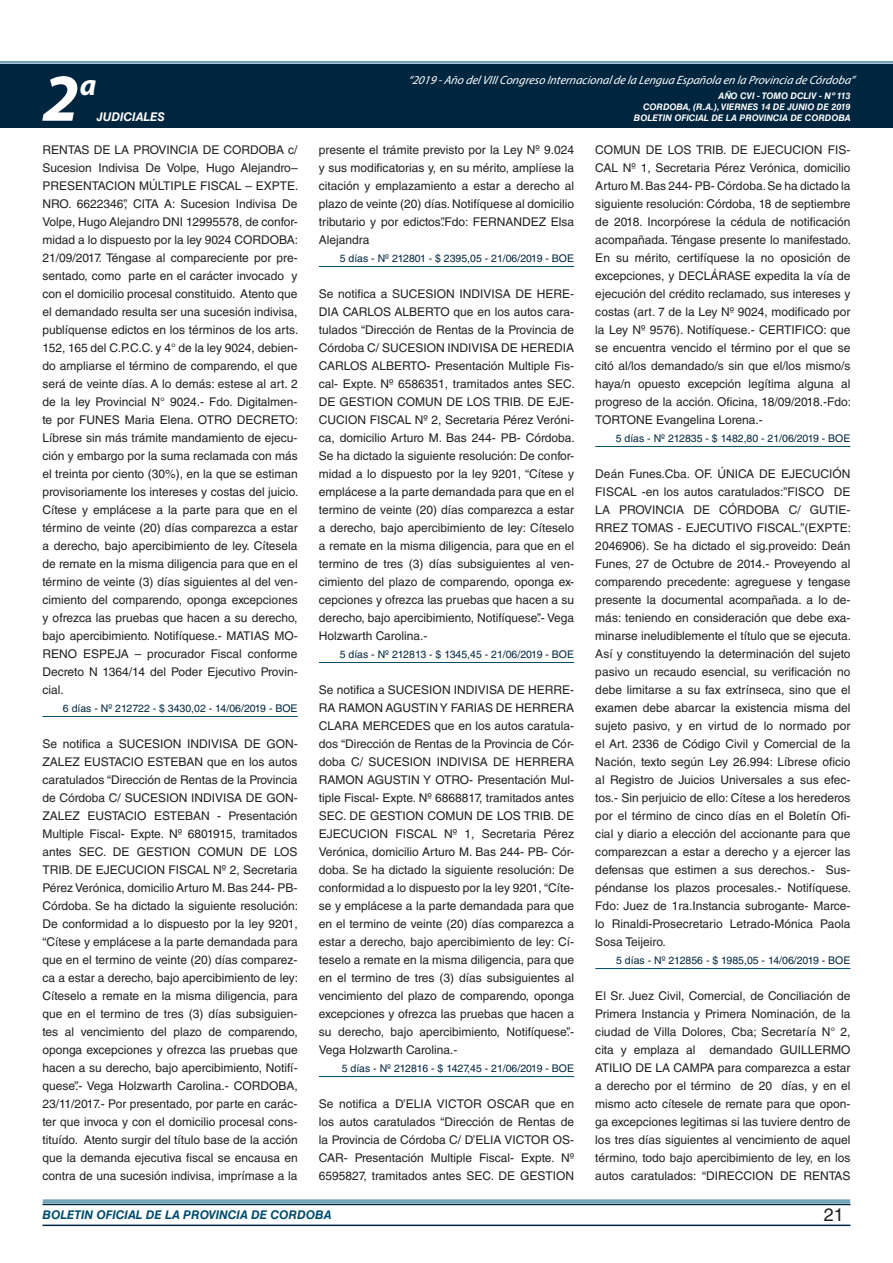
<style>
.page{position:relative;width:893px;height:1263px;background:#fff}
.page>*{position:absolute;margin:0;border:0;box-sizing:border-box;transform-origin:0 0}
.t1{font:italic 700 67.5px "Myriad Pro";color:#fff}
.t2{font:italic 700 30px "Myriad Pro";color:#fff}
.t3{font:18px "Helvetica LT Std";color:#231f20}
.t4{font:12px/18px "Helvetica LT Std";color:#231f20;text-align:justify}
.t5{font:italic 12px "Myriad Pro";color:#fff}
.t6{font:italic 700 12px "Helvetica LT Std";color:#004b6c}
.t7{font:italic 700 12px "Helvetica LT Std";color:#fff}
.t8{font:10.5px "Helvetica LT Std";color:#00263f}
.t9{font:italic 700 9px/10.8px "Helvetica LT Std";color:#fff;text-align:right}
</style>
<div class="page">
<div style="left:0;top:61px;width:893px;height:6px;background:#fff;opacity:.75"></div>
<div style="left:0;top:64px;width:893px;height:64px;background:#00263f"></div>
<hr style="left:43px;top:1224px;width:807px;height:2px;background:#00263f">
<div style="left:42px;top:1198px;width:809px;height:8px;background:#fff;opacity:.75"></div>
<hr style="left:43px;top:716px;width:255px;height:1px;background:#004b6c">
<hr style="left:319px;top:266px;width:255px;height:1px;background:#004b6c">
<hr style="left:319px;top:662px;width:255px;height:1px;background:#004b6c">
<hr style="left:319px;top:1076px;width:255px;height:1px;background:#004b6c">
<hr style="left:595px;top:446px;width:255px;height:1px;background:#004b6c">
<hr style="left:595px;top:968px;width:255px;height:1px;background:#004b6c">
<h2 class="t2" style="left:80px;top:66px;width:18px">a</h2>
<p class="t5" style="left:408px;top:72px;width:448px">“2019 -Año delVIIICongreso Internacionalde la Lengua Esp añola en la Provincia de Córdoba”</p>
<h1 class="t1" style="left:43px;top:54px;width:38px">2</h1>
<p class="t9" style="left:643px;top:91px;width:209px">AÑO CVI - TOMO DCLIV - Nº 113<br>CORDOBA, (R.A.), VIERNES 14 DE JUNIO DE 2019</p>
<p class="t7" style="left:97px;top:110px;width:70px">JUDICIALES</p>
<p class="t9" style="left:634px;top:112px;width:218px">BOLETIN OFICIAL DE LA PROVINCIA DE CORDOBA</p>
<p class="t4" style="left:43px;top:141px;width:257px">RENTAS DE LA PROVINCIA DE CORDOBA c/ Sucesion Indivisa De Volpe, Hugo Alejandro– PRESENTACION MÚLTIPLE FISCAL – EXPTE.<br>NRO. 6622346”, CITA A: Sucesion Indivisa De Volpe, Hugo Alejandro DNI 12995578, de confor&shy;midad a lo dispuesto por la ley 9024 CORDOBA:<br>21/09/2017. Téngase al compareciente por pre&shy;sentado, como parte en el carácter invocado y con el domicilio procesal constituido. Atento que el demandado resulta ser una sucesión indivisa, publíquense edictos en los términos de los arts.<br>152, 165 del C.P.C.C. y 4° de la ley 9024, debien&shy;do ampliarse el término de comparendo, el que será de veinte días. A lo demás: estese al art. 2 de la ley Provincial N° 9024.- Fdo. Digitalmen&shy;te por FUNES Maria Elena. OTRO DECRETO:<br>Líbrese sin más trámite mandamiento de ejecu&shy;ción y embargo por la suma reclamada con más el treinta por ciento (30%), en la que se estiman provisoriamente los intereses y costas del juicio.<br>Cítese y emplácese a la parte para que en el término de veinte (20) días comparezca a estar a derecho, bajo apercibimiento de ley. Cítesela de remate en la misma diligencia para que en el término de veinte (3) días siguientes al del ven&shy;cimiento del comparendo, oponga excepciones y ofrezca las pruebas que hacen a su derecho, bajo apercibimiento. Notifíquese.- MATIAS MO-RENO ESPEJA – procurador Fiscal conforme Decreto N 1364/14 del Poder Ejecutivo Provin&shy;cial.</p>
<p class="t8" style="left:63px;top:702px;width:236px">6 días - Nº 212722 - $ 3430,02 - 14/06/2019 - BOE</p>
<p class="t4" style="left:43px;top:735px;width:257px">Se notifica a SUCESION INDIVISA DE GON-ZALEZ EUSTACIO ESTEBAN que en los autos caratulados “Dirección de Rentas de la Provincia de Córdoba C/ SUCESION INDIVISA DE GON-ZALEZ EUSTACIO ESTEBAN - Presentación Multiple Fiscal- Expte. Nº 6801915, tramitados antes SEC. DE GESTION COMUN DE LOS TRIB. DE EJECUCION FISCAL Nº 2, Secretaria Pérez Verónica, domicilio Arturo M. Bas 244- PB-Córdoba. Se ha dictado la siguiente resolución:<br>De conformidad a lo dispuesto por la ley 9201, “Cítese y emplácese a la parte demandada para que en el termino de veinte (20) días comparez&shy;ca a estar a derecho, bajo apercibimiento de ley:<br>Cíteselo a remate en la misma diligencia, para que en el termino de tres (3) días subsiguien&shy;tes al vencimiento del plazo de comparendo, oponga excepciones y ofrezca las pruebas que hacen a su derecho, bajo apercibimiento, Notifí&shy;quese”.- Vega Holzwarth Carolina.- CORDOBA, 23/11/2017.- Por presentado, por parte en carác&shy;ter que invoca y con el domicilio procesal cons&shy;tituído. Atento surgir del título base de la acción que la demanda ejecutiva fiscal se encausa en contra de una sucesión indivisa, imprímase a la</p>
<p class="t4" style="left:319px;top:141px;width:257px">presente el trámite previsto por la Ley Nº 9.024 y sus modificatorias y, en su mérito, amplíese la citación y emplazamiento a estar a derecho al plazo de veinte (20) días. Notifíquese al domicilio tributario y por edictos”.Fdo: FERNANDEZ Elsa Alejandra</p>
<p class="t8" style="left:340px;top:252px;width:236px">5 días - Nº 212801 - $ 2395,05 - 21/06/2019 - BOE</p>
<p class="t4" style="left:319px;top:285px;width:257px">Se notifica a SUCESION INDIVISA DE HERE-DIA CARLOS ALBERTO que en los autos cara&shy;tulados “Dirección de Rentas de la Provincia de Córdoba C/ SUCESION INDIVISA DE HEREDIA CARLOS ALBERTO- Presentación Multiple Fis&shy;cal- Expte. Nº 6586351, tramitados antes SEC.<br>DE GESTION COMUN DE LOS TRIB. DE EJE-CUCION FISCAL Nº 2, Secretaria Pérez Veróni&shy;ca, domicilio Arturo M. Bas 244- PB- Córdoba.<br>Se ha dictado la siguiente resolución: De confor&shy;midad a lo dispuesto por la ley 9201, “Cítese y emplácese a la parte demandada para que en el termino de veinte (20) días comparezca a estar a derecho, bajo apercibimiento de ley: Cíteselo a remate en la misma diligencia, para que en el termino de tres (3) días subsiguientes al ven&shy;cimiento del plazo de comparendo, oponga ex&shy;cepciones y ofrezca las pruebas que hacen a su derecho, bajo apercibimiento, Notifíquese”.- Vega Holzwarth Carolina.-</p>
<p class="t8" style="left:340px;top:648px;width:236px">5 días - Nº 212813 - $ 1345,45 - 21/06/2019 - BOE</p>
<p class="t4" style="left:319px;top:681px;width:257px">Se notifica a SUCESION INDIVISA DE HERRE-RA RAMON AGUSTIN Y FARIAS DE HERRERA CLARA MERCEDES que en los autos caratula&shy;dos “Dirección de Rentas de la Provincia de Cór&shy;doba C/ SUCESION INDIVISA DE HERRERA RAMON AGUSTIN Y OTRO- Presentación Mul&shy;tiple Fiscal- Expte. Nº 6868817, tramitados antes SEC. DE GESTION COMUN DE LOS TRIB. DE EJECUCION FISCAL Nº 1, Secretaria Pérez Verónica, domicilio Arturo M. Bas 244- PB- Cór&shy;doba. Se ha dictado la siguiente resolución: De conformidad a lo dispuesto por la ley 9201, “Cíte&shy;se y emplácese a la parte demandada para que en el termino de veinte (20) días comparezca a estar a derecho, bajo apercibimiento de ley: Cí&shy;teselo a remate en la misma diligencia, para que en el termino de tres (3) días subsiguientes al vencimiento del plazo de comparendo, oponga excepciones y ofrezca las pruebas que hacen a su derecho, bajo apercibimiento, Notifíquese”.- Vega Holzwarth Carolina.-</p>
<p class="t8" style="left:342px;top:1062px;width:234px">5 días - Nº 212816 - $ 1427,45 - 21/06/2019 - BOE</p>
<p class="t4" style="left:319px;top:1095px;width:257px">Se notifica a D’ELIA VICTOR OSCAR que en los autos caratulados “Dirección de Rentas de la Provincia de Córdoba C/ D’ELIA VICTOR OS-CAR- Presentación Multiple Fiscal- Expte. Nº 6595827, tramitados antes SEC. DE GESTION</p>
<p class="t4" style="left:595px;top:141px;width:257px">COMUN DE LOS TRIB. DE EJECUCION FIS-CAL Nº 1, Secretaria Pérez Verónica, domicilio Arturo M. Bas 244- PB- Córdoba. Se ha dictado la siguiente resolución: Córdoba, 18 de septiembre de 2018. Incorpórese la cédula de notificación acompañada. Téngase presente lo manifestado.<br>En su mérito, certifíquese la no oposición de excepciones, y DECLÁRASE expedita la vía de ejecución del crédito reclamado, sus intereses y costas (art. 7 de la Ley Nº 9024, modificado por la Ley Nº 9576). Notifíquese.- CERTIFICO: que se encuentra vencido el término por el que se citó al/los demandado/s sin que el/los mismo/s haya/n opuesto excepción legítima alguna al progreso de la acción. Oficina, 18/09/2018.-Fdo:<br>TORTONE Evangelina Lorena.-</p>
<p class="t8" style="left:616px;top:432px;width:236px">5 días - Nº 212835 - $ 1482,80 - 21/06/2019 - BOE</p>
<p class="t4" style="left:595px;top:465px;width:257px">Deán Funes.Cba. OF. ÚNICA DE EJECUCIÓN FISCAL -en los autos caratulados:”FISCO DE LA PROVINCIA DE CÓRDOBA C/ GUTIE-RREZ TOMAS - EJECUTIVO FISCAL.”(EXPTE:<br>2046906). Se ha dictado el sig.proveido: Deán Funes, 27 de Octubre de 2014.- Proveyendo al comparendo precedente: agreguese y tengase presente la documental acompañada. a lo de&shy;más: teniendo en consideración que debe exa&shy;minarse ineludiblemente el título que se ejecuta.<br>Así y constituyendo la determinación del sujeto pasivo un recaudo esencial, su verificación no debe limitarse a su fax extrínseca, sino que el examen debe abarcar la existencia misma del sujeto pasivo, y en virtud de lo normado por el Art. 2336 de Código Civil y Comercial de la Nación, texto según Ley 26.994: Líbrese oficio al Registro de Juicios Universales a sus efec&shy;tos.- Sin perjuicio de ello: Cítese a los herederos por el término de cinco días en el Boletín Ofi&shy;cial y diario a elección del accionante para que comparezcan a estar a derecho y a ejercer las defensas que estimen a sus derechos.- Sus&shy;péndanse los plazos procesales.- Notifíquese.<br>Fdo: Juez de 1ra.Instancia subrogante- Marce&shy;lo Rinaldi-Prosecretario Letrado-Mónica Paola Sosa Teijeiro.</p>
<p class="t8" style="left:616px;top:954px;width:236px">5 días - Nº 212856 - $ 1985,05 - 14/06/2019 - BOE</p>
<p class="t4" style="left:595px;top:987px;width:257px">El Sr. Juez Civil, Comercial, de Conciliación de Primera Instancia y Primera Nominación, de la ciudad de Villa Dolores, Cba; Secretaría N° 2, cita y emplaza al demandado GUILLERMO ATILIO DE LA CAMPA para comparezca a estar a derecho por el término de 20 días, y en el mismo acto cítesele de remate para que opon&shy;ga excepciones legitimas si las tuviere dentro de los tres días siguientes al vencimiento de aquel término, todo bajo apercibimiento de ley, en los autos caratulados: “DIRECCION DE RENTAS</p>
<p class="t6" style="left:43px;top:1208px;width:290px">BOLETIN OFICIAL DE LA PROVINCIA DE CORDOBA</p>
<h3 class="t3" style="left:824px;top:1204px;width:22px">21</h3>
</div>
